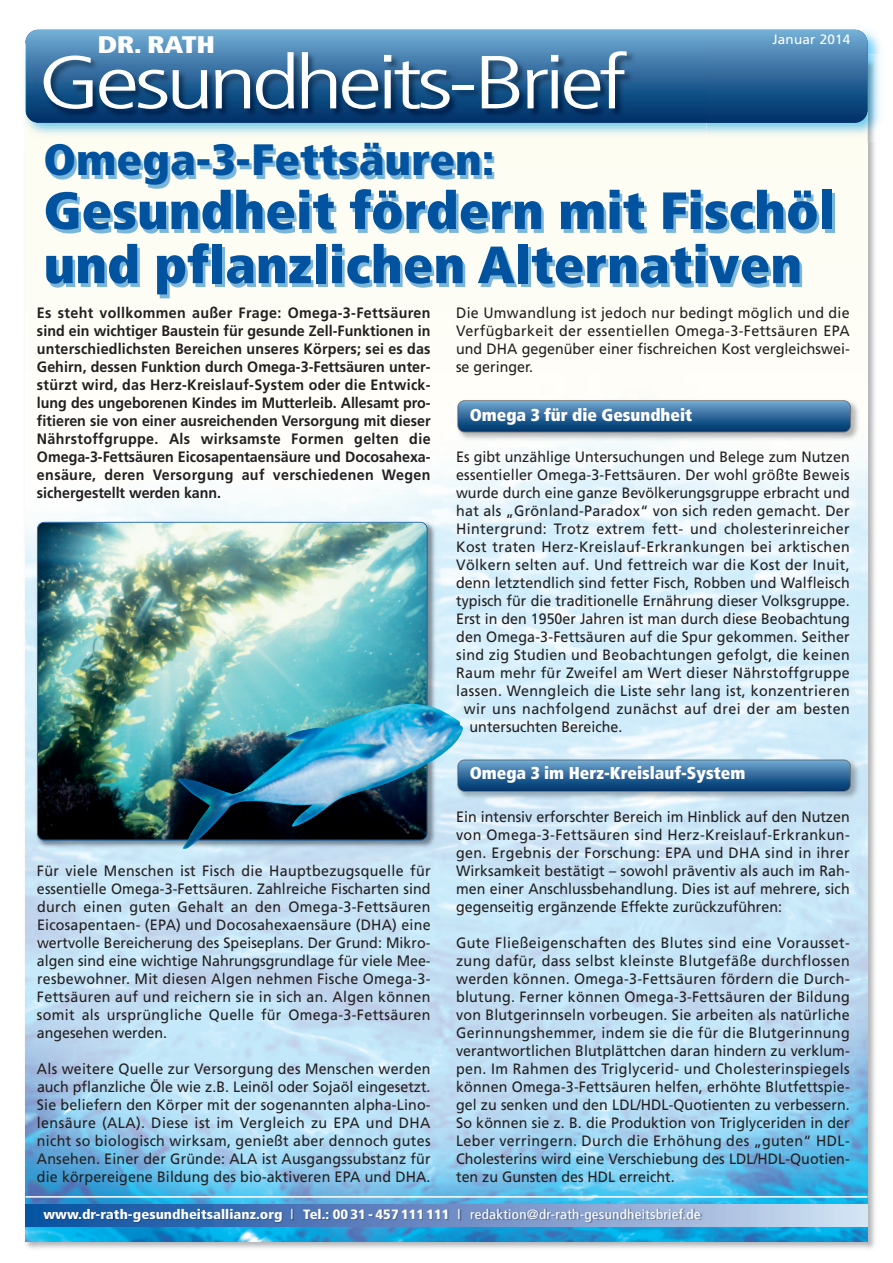
<style>
.page{position:relative;width:893px;height:1263px;background:#fff}
.page>*{position:absolute;margin:0;border:0;box-sizing:border-box;transform-origin:0 0}
.t1{font:300 condensed 75px "Frutiger LT";letter-spacing:-.055em;color:#fff;scale:1.4 1}
.t2{font:900 condensed 52.35px/54.2px "Frutiger LT";color:#0153a0;scale:1.06 1}
.t3{font:900 condensed 43.95px "Frutiger LT";color:#0153a0;scale:1.06 1}
.t4{font:900 condensed 24px "Frutiger LT";letter-spacing:-.015em;color:#fff;scale:1.2 1}
.t5{font:900 condensed 17.25px "Frutiger LT";color:#fff}
.t6{font:15px/18px "Frutiger LT";letter-spacing:.01em;color:#231f20;text-align:justify;scale:.95 1}
.t7{font:700 15px/18px "Frutiger LT";letter-spacing:-.005em;color:#231f20;text-align:justify;scale:.95 1}
.t8{font:15px "Frutiger LT";letter-spacing:.03em;color:#231f20;scale:.95 1}
.t9{font:900 condensed 13.5px "Frutiger LT";color:#fff;scale:1.1 1}
.t10{font:13.5px "Frutiger LT";letter-spacing:.015em;color:#fff}
.s1{font-weight:400}
</style>
<div class="page">
<img style="left:26px;top:142px;width:841px;height:1099px">
<hr style="left:26px;top:1196px;width:841px;height:1px;background:#fff">
<img style="left:25px;top:29px;width:856px;height:26px">
<img style="left:867px;top:55px;width:13px;height:87px">
<img style="left:706px;top:114px;width:161px;height:28px">
<div style="left:26px;top:30px;width:841px;height:93px;background:linear-gradient(to bottom,#70aad2,#002b65);border-radius:13px"></div>
<img style="left:26px;top:123px;width:680px;height:29px">
<img style="left:25px;top:55px;width:1px;height:87px">
<img style="left:26px;top:44px;width:680px;height:79px">
<img style="left:38px;top:1202px;width:828px;height:47px">
<img style="left:452px;top:395px;width:413px;height:51px">
<svg style="left:458px;top:401px;width:392px;height:31px"></svg>
<div style="left:457px;top:400px;width:394px;height:32px;border:2px solid #6c6d70;border-radius:7px"></div>
<img style="left:463px;top:755px;width:402px;height:51px">
<svg style="left:458px;top:760px;width:392px;height:31px"></svg>
<div style="left:457px;top:759px;width:394px;height:33px;border:2px solid #6c6d70;border-radius:7px"></div>
<img style="left:33px;top:518px;width:408px;height:336px">
<img style="left:38px;top:523px;width:389px;height:317px;border-radius:6px">
<div style="left:37px;top:522px;width:391px;height:318px;border:2px solid #0153a0;border-radius:7px"></div>
<img style="left:177px;top:703px;width:286px;height:146px">
<h3 class="t4" style="left:98px;top:35px;width:99px">DR. RATH</h3>
<p class="t10" style="left:772px;top:34px;width:80px">Januar 2014</p>
<h1 class="t1" style="left:38px;top:52px;width:421px">Gesundheits-Brief</h1>
<h3 class="t3" style="left:43px;top:142px;width:427px">Omega-3-Fettsäuren:</h3>
<h2 class="t2" style="left:43px;top:188px;width:748px">Gesundheit fördern mit Fischöl und pflanzlichen Alternativen</h2>
<p class="t7" style="left:37px;top:305px;width:416px">Es steht vollkommen außer Frage: Omega-3-Fettsäuren sind ein wichtiger Baustein für gesunde Zell-Funktionen in unterschiedlichsten Bereichen unseres Körpers; sei es das Gehirn, dessen Funktion durch Omega-3-Fettsäuren unter&shy;stürzt wird, das Herz-Kreislauf-System oder die Entwick&shy;lung des ungeborenen Kindes im Mutterleib. Allesamt pro&shy;fitieren sie von einer ausreichenden Versorgung mit dieser Nährstoffgruppe. Als wirksamste Formen gelten die Omega-3-Fettsäuren Eicosapentaensäure und Docosahexa&shy;ensäure, deren Versorgung auf verschiedenen Wegen sichergestellt werden kann.</p>
<p class="t6" style="left:456px;top:305px;width:416px">Die Umwandlung ist jedoch nur bedingt möglich und die Verfügbarkeit der essentiellen Omega-3-Fettsäuren EPA und DHA gegenüber einer fischreichen Kost vergleichswei&shy;se geringer.</p>
<p class="t5" style="left:470px;top:408px;width:224px">Omega 3 für die Gesundheit</p>
<p class="t6" style="left:456px;top:449px;width:416px">Es gibt unzählige Untersuchungen und Belege zum Nutzen</p>
<p class="t6" style="left:456px;top:467px;width:416px">essentieller Omega-3-Fettsäuren. Der wohl größte Beweis</p>
<p class="t6" style="left:456px;top:485px;width:416px">wurde durch eine ganze Bevölkerungsgruppe erbracht und</p>
<p class="t6" style="left:456px;top:503px;width:416px">hat als „Grönland-Paradox“ von sich reden gemacht. Der</p>
<p class="t8" style="left:456px;top:523px;width:416px">Hintergrund: Trotz extrem fett- und cholesterinreicher</p>
<p class="t8" style="left:456px;top:541px;width:416px">Kost traten Herz-Kreislauf-Erkrankungen bei arktischen</p>
<p class="t8" style="left:456px;top:559px;width:416px">Völkern selten auf. Und fettreich war die Kost der Inuit,</p>
<p class="t6" style="left:456px;top:575px;width:416px">denn letztendlich sind fetter Fisch, Robben und Walfleisch</p>
<p class="t6" style="left:456px;top:593px;width:416px">typisch für die traditionelle Ernährung dieser Volksgruppe.</p>
<p class="t6" style="left:456px;top:611px;width:416px">Erst in den 1950er Jahren ist man durch diese Beobachtung</p>
<p class="t6" style="left:456px;top:629px;width:416px">den Omega-3-Fettsäuren auf die Spur gekommen. Seither</p>
<p class="t6" style="left:456px;top:647px;width:416px">sind zig Studien und Beobachtungen gefolgt, die keinen</p>
<p class="t8" style="left:456px;top:667px;width:416px">Raum mehr für Zweifel am Wert dieser Nährstoffgruppe</p>
<p class="t8" style="left:456px;top:685px;width:416px">lassen. Wenngleich die Liste sehr lang ist, konzentrieren</p>
<p class="t8" style="left:464px;top:703px;width:408px">wir uns nachfolgend zunächst auf drei der am besten</p>
<p class="t6" style="left:470px;top:719px;width:162px">untersuchten Bereiche.</p>
<p class="t5" style="left:470px;top:766px;width:277px">Omega 3 im Herz-Kreislauf-System</p>
<p class="t6" style="left:456px;top:809px;width:416px">Ein intensiv erforschter Bereich im Hinblick auf den Nutzen von Omega-3-Fettsäuren sind Herz-Kreislauf-Erkrankun&shy;gen. Ergebnis der Forschung: EPA und DHA sind in ihrer Wirksamkeit bestätigt – sowohl präventiv als auch im Rah&shy;men einer Anschlussbehandlung. Dies ist auf mehrere, sich gegenseitig ergänzende Effekte zurückzuführen:</p>
<p class="t6" style="left:456px;top:935px;width:416px">Gute Fließeigenschaften des Blutes sind eine Vorausset&shy;zung dafür, dass selbst kleinste Blutgefäße durchflossen werden können. Omega-3-Fettsäuren fördern die Durch&shy;blutung. Ferner können Omega-3-Fettsäuren der Bildung von Blutgerinnseln vorbeugen. Sie arbeiten als natürliche Gerinnungshemmer, indem sie die für die Blutgerinnung verantwortlichen Blutplättchen daran hindern zu verklum&shy;pen. Im Rahmen des Triglycerid- und Cholesterinspiegels können Omega-3-Fettsäuren helfen, erhöhte Blutfettspie&shy;gel zu senken und den LDL/HDL-Quotienten zu verbessern.<br>So können sie z. B. die Produktion von Triglyceriden in der Leber verringern. Durch die Erhöhung des „guten“ HDL-Cholesterins wird eine Verschiebung des LDL/HDL-Quotien&shy;ten zu Gunsten des HDL erreicht.</p>
<p class="t9" style="left:44px;top:1208px;width:599px">www.dr-rath-gesundheitsallianz.org <span class="s1">l</span> Tel.: 00 31 - 457 111 111 <span class="s1">l redaktion@dr-rath-gesundheitsbrief.de</span></p>
<p class="t6" style="left:37px;top:863px;width:416px">Für viele Menschen ist Fisch die Hauptbezugsquelle für essentielle Omega-3-Fettsäuren. Zahlreiche Fischarten sind durch einen guten Gehalt an den Omega-3-Fettsäuren Eicosapentaen- (EPA) und Docosahexaensäure (DHA) eine wertvolle Bereicherung des Speiseplans. Der Grund: Mikro&shy;algen sind eine wichtige Nahrungsgrundlage für viele Mee&shy;resbewohner. Mit diesen Algen nehmen Fische Omega-3- Fettsäuren auf und reichern sie in sich an. Algen können somit als ursprüngliche Quelle für Omega-3-Fettsäuren angesehen werden.</p>
<p class="t6" style="left:37px;top:1061px;width:416px">Als weitere Quelle zur Versorgung des Menschen werden auch pflanzliche Öle wie z.B. Leinöl oder Sojaöl eingesetzt.<br>Sie beliefern den Körper mit der sogenannten alpha-Lino&shy;lensäure (ALA). Diese ist im Vergleich zu EPA und DHA nicht so biologisch wirksam, genießt aber dennoch gutes Ansehen. Einer der Gründe: ALA ist Ausgangssubstanz für die körpereigene Bildung des bio-aktiveren EPA und DHA.</p>
</div>
